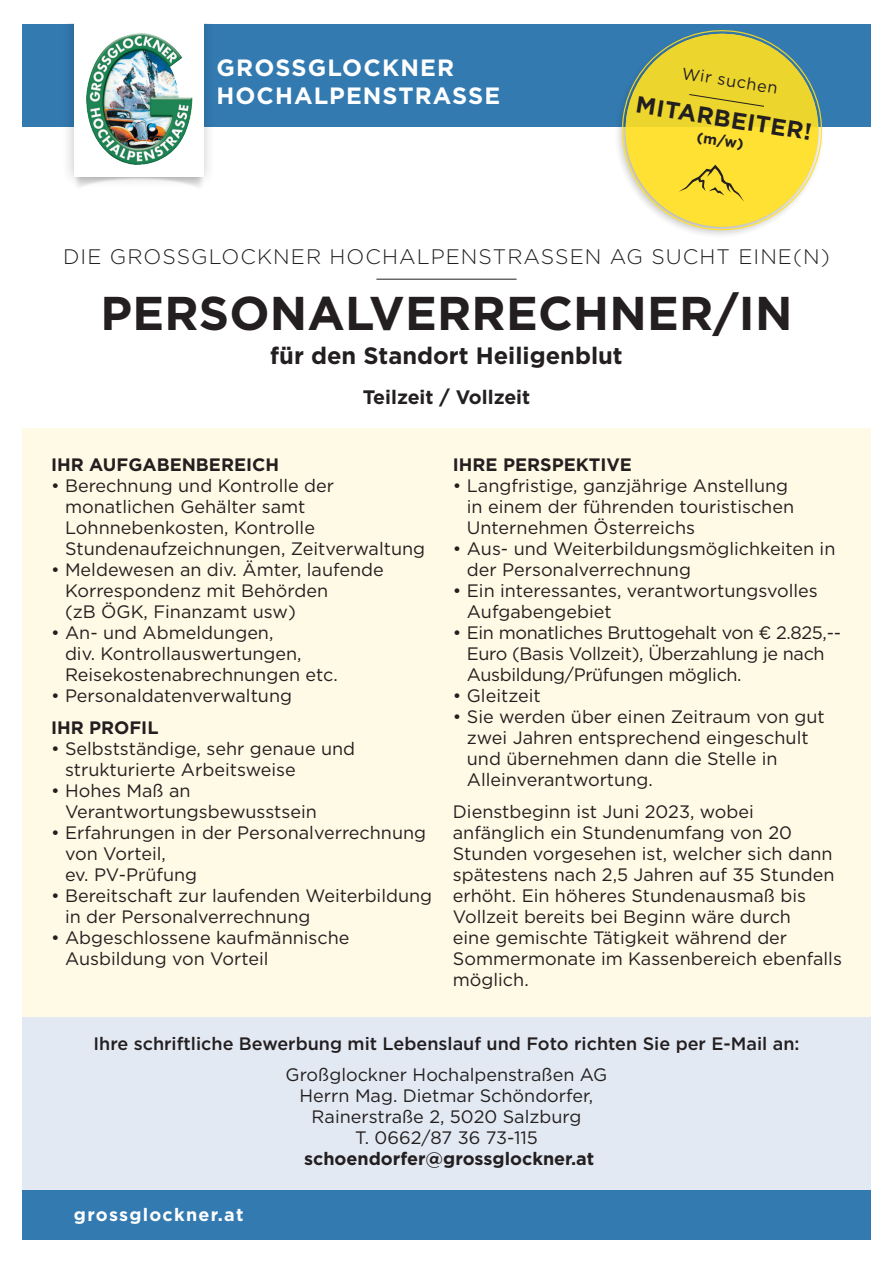
<style>
.page{position:relative;width:893px;height:1263px;background:#fff}
.page>*{position:absolute;margin:0;border:0;box-sizing:border-box;transform-origin:0 0}
.t1{font:700 47.4px "Gotham";letter-spacing:.005em;color:#231f20}
.t2{font:700 23.7px "Gotham";color:#231f20}
.t3{font:700 23.55px/27.9px "Gotham";letter-spacing:.045em;color:#fff}
.t4{font:700 23.4px "Gotham";color:#231f20}
.t5{font:300 21px "Gotham";letter-spacing:.05em;color:#231f20}
.t6{font:700 19.5px "Gotham";color:#231f20}
.t7{font:18px/21px "Gotham";color:#231f20}
.t8{font:18px/21px "Gotham";letter-spacing:-.02em;color:#231f20}
.t9{font:700 18px "Gotham";color:#231f20}
.t10{font:500 18px "Gotham";color:#231f20}
.t11{font:700 18px "Gotham";letter-spacing:.07em;color:#fff}
.t12{font:16.5px "Gotham";color:#231f20}
.t13{font:700 14.4px "Gotham";color:#231f20}
</style>
<div class="page">
<div style="left:22px;top:1016px;width:849px;height:174px;background:#e3e9f3"></div>
<div style="left:22px;top:428px;width:849px;height:588px;background:#fefae5"></div>
<hr style="left:376px;top:279px;width:141px;height:1px;background:#231f20">
<div style="left:22px;top:24px;width:849px;height:103px;background:#337ab1"></div>
<div style="left:62px;top:23px;width:154px;height:166px;background:#231f20;opacity:.25"></div>
<div style="left:74px;top:23px;width:129px;height:153px;background:#fff"></div>
<img style="left:86px;top:33px;width:107px;height:132px">
<div style="left:22px;top:1190px;width:849px;height:50px;background:#337ab1"></div>
<svg style="left:618px;top:30px;width:205px;height:204px"></svg>
<h3 class="t3" style="left:217px;top:54px;width:285px">GROSSGLOCKNER<br>HOCHALPENSTRASSE</h3>
<p class="t12" style="left:684px;top:62px;width:98px;rotate:9deg">Wir suchen</p>
<p class="t4" style="left:639px;top:89px;width:179px;rotate:9deg">MITARBEITER!</p>
<p class="t13" style="left:699px;top:127px;width:49px;rotate:9deg">(m/w)</p>
<p class="t5" style="left:63px;top:243px;width:768px">DIE GROSSGLOCKNER HOCHALPENSTRASSEN AG SUCHT EINE(N)</p>
<h1 class="t1" style="left:100px;top:282px;width:693px">PERSONALVERRECHNER/IN</h1>
<h2 class="t2" style="left:270px;top:340px;width:354px">für den Standort Heiligenblut</h2>
<p class="t6" style="left:363px;top:384px;width:169px">Teilzeit / Vollzeit</p>
<p class="t9" style="left:51px;top:453px;width:230px">IHR AUFGABENBEREICH</p>
<p class="t7" style="left:65px;top:475px;width:362px;text-indent:-14px">• Berechnung und Kontrolle der monatlichen Gehälter samt<br>Lohnnebenkosten, Kontrolle<br>Stundenaufzeichnungen, Zeitverwaltung</p>
<p class="t7" style="left:65px;top:559px;width:320px;text-indent:-14px">• Meldewesen an div. Ämter, laufende<br>Korrespondenz mit Behörden<br>(zB ÖGK, Finanzamt usw)</p>
<p class="t7" style="left:65px;top:622px;width:274px;text-indent:-14px">• An- und Abmeldungen,<br>div. Kontrollauswertungen,<br>Reisekostenabrechnungen etc.</p>
<p class="t7" style="left:51px;top:685px;width:243px">• Personaldatenverwaltung</p>
<p class="t9" style="left:51px;top:715px;width:109px">IHR PROFIL</p>
<p class="t7" style="left:65px;top:737px;width:292px;text-indent:-14px">• Selbstständige, sehr genaue und strukturierte Arbeitsweise</p>
<p class="t7" style="left:65px;top:779px;width:253px;text-indent:-14px">• Hohes Maß an<br>Verantwortungsbewusstsein</p>
<p class="t7" style="left:65px;top:821px;width:363px;text-indent:-14px">• Erfahrungen in der Personalverrechnung von Vorteil,<br>ev. PV-Prüfung</p>
<p class="t7" style="left:65px;top:884px;width:369px;text-indent:-14px">• Bereitschaft zur laufenden Weiterbildung in der Personalverrechnung</p>
<p class="t7" style="left:65px;top:926px;width:286px;text-indent:-14px">• Abgeschlossene kaufmännische<br>Ausbildung von Vorteil</p>
<p class="t9" style="left:453px;top:453px;width:181px">IHRE PERSPEKTIVE</p>
<p class="t7" style="left:467px;top:475px;width:329px;text-indent:-14px">• Langfristige, ganzjährige Anstellung in einem der führenden touristischen<br>Unternehmen Österreichs</p>
<p class="t7" style="left:467px;top:538px;width:370px;text-indent:-14px">• Aus- und Weiterbildungsmöglichkeiten in der Personalverrechnung</p>
<p class="t7" style="left:467px;top:580px;width:353px;text-indent:-14px">• Ein interessantes, verantwortungsvolles<br>Aufgabengebiet</p>
<p class="t8" style="left:467px;top:622px;width:376px;text-indent:-14px">• Ein monatliches Bruttogehalt von € 2.825,--<br>Euro (Basis Vollzeit), Überzahlung je nach<br>Ausbildung/Prüfungen möglich.</p>
<p class="t7" style="left:453px;top:685px;width:89px">• Gleitzeit</p>
<p class="t7" style="left:467px;top:706px;width:359px;text-indent:-14px">• Sie werden über einen Zeitraum von gut zwei Jahren entsprechend eingeschult und übernehmen dann die Stelle in Alleinverantwortung.</p>
<p class="t7" style="left:453px;top:800px;width:391px">Dienstbeginn ist Juni 2023, wobei anfänglich ein Stundenumfang von 20<br>Stunden vorgesehen ist, welcher sich dann spätestens nach 2,5 Jahren auf 35 Stunden erhöht. Ein höheres Stundenausmaß bis Vollzeit bereits bei Beginn wäre durch<br>eine gemischte Tätigkeit während der Sommermonate im Kassenbereich ebenfalls möglich.</p>
<p class="t10" style="left:93px;top:1032px;width:707px">Ihre schriftliche Bewerbung mit Lebenslauf und Foto richten Sie per E-Mail an:</p>
<p class="t7" style="left:286px;top:1064px;width:323px;text-align:center">Großglockner Hochalpenstraßen AG<br>Herrn Mag. Dietmar Schöndorfer,<br>Rainerstraße 2, 5020 Salzburg<br>T. 0662/87 36 73-115</p>
<p class="t9" style="left:304px;top:1147px;width:292px">schoendorfer@grossglockner.at</p>
<p class="t11" style="left:74px;top:1202px;width:171px">grossglockner.at</p>
</div>
